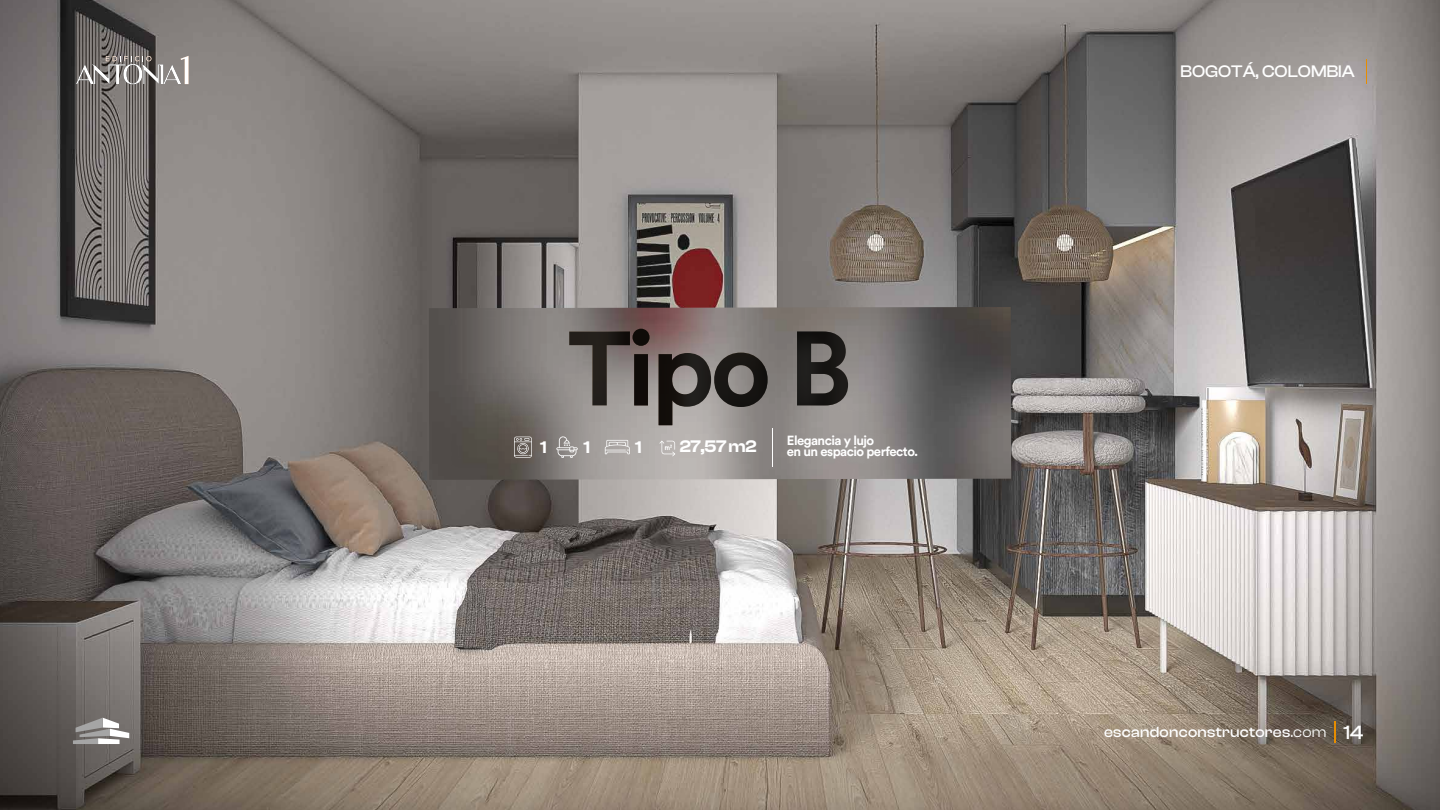
<style>
.page{position:relative;width:1440px;height:810px;background:#fff}
.page>*{position:absolute;margin:0;border:0;box-sizing:border-box;transform-origin:0 0}
.t1{font:600 17.4px "Clash Display";color:#fff}
.t2{font:500 17.33px "Clash Display";color:#fff}
.t3{font:500 15.23px "Clash Display";letter-spacing:.02em;color:#fff}
.t4{font:700 13.12px/11.3px "Circular Std";letter-spacing:-.04em;color:#fff}
.s1{font-weight:400}
.s2{font-size:19.88px}
</style>
<div class="page">
<img style="left:0;top:0;width:1440px;height:810px">
<svg style="left:429px;top:307px;width:582px;height:173px;background:#777270"></svg>
<svg style="left:569px;top:329px;width:279px;height:96px;background:#686260"></svg>
<svg style="left:556px;top:436px;width:22px;height:22px"></svg>
<svg style="left:605px;top:440px;width:25px;height:14px"></svg>
<svg style="left:659px;top:441px;width:16px;height:15px"></svg>
<hr style="left:773px;top:428px;width:1px;height:38px;background:#fff">
<svg style="left:514px;top:437px;width:18px;height:21px"></svg>
<svg style="left:1366px;top:60px;width:1px;height:24px"></svg>
<svg style="left:73px;top:718px;width:56px;height:26px"></svg>
<svg style="left:76px;top:56px;width:113px;height:28px;background:#928e8b"></svg>
<svg style="left:1335px;top:722px;width:1px;height:21px"></svg>
<h1 class="t1" style="left:540px;top:437px;width:8px">1</h1>
<h1 class="t1" style="left:584px;top:437px;width:8px">1</h1>
<h1 class="t1" style="left:635px;top:438px;width:8px">1</h1>
<h1 class="t1" style="left:680px;top:437px;width:78px">27,57 m2</h1>
<p class="t4" style="left:787px;top:434px;width:133px">Elegancia y lujo<br>en un espacio perfecto.</p>
<h2 class="t2" style="left:1181px;top:62px;width:176px">BOGOTÁ, COLOMBIA</h2>
<p class="t3" style="left:1104px;top:724px;width:261px">escandonconstructores<span class="s1">.com</span> <span class="s2">14</span></p>
</div>
